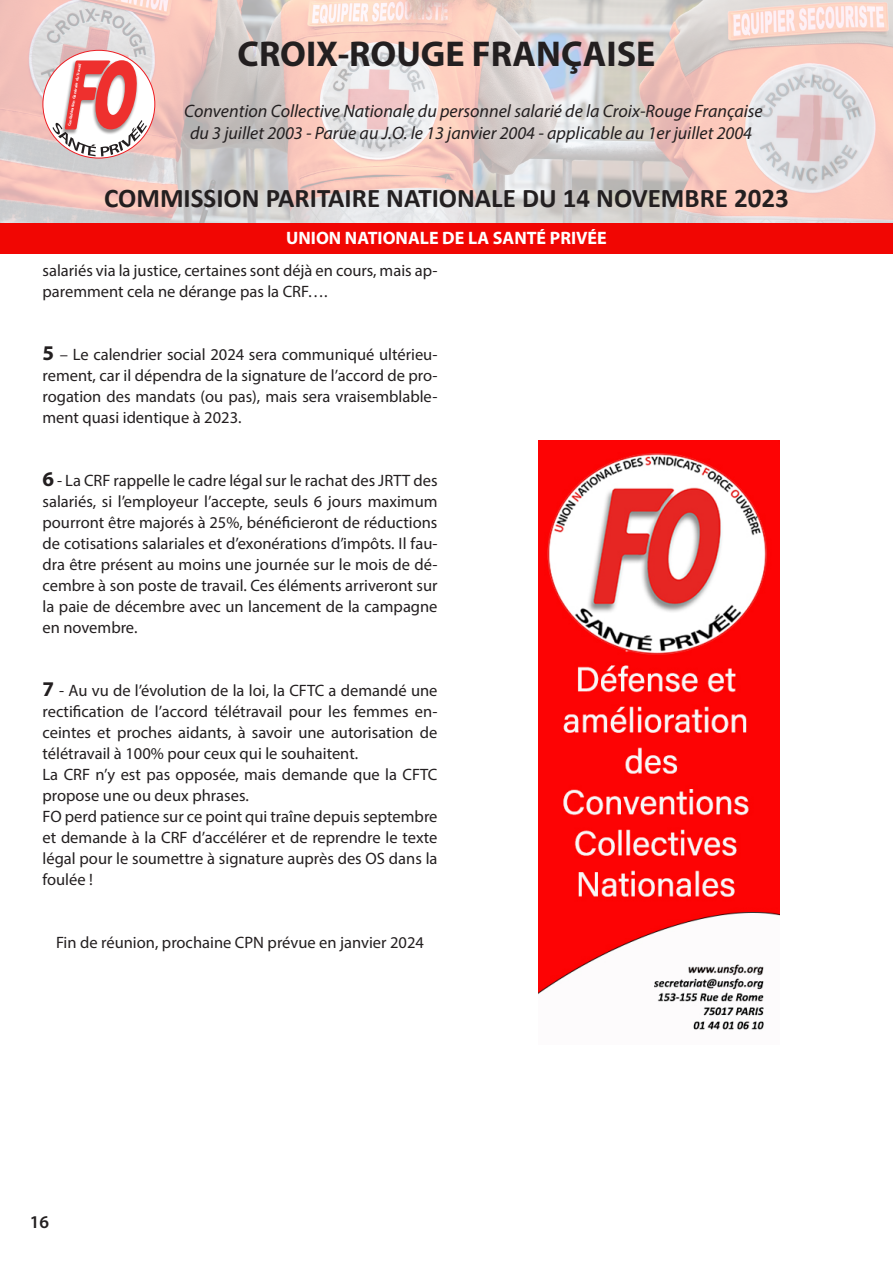
<style>
.page{position:relative;width:893px;height:1263px;background:#fff}
.page>*{position:absolute;margin:0;border:0;box-sizing:border-box;transform-origin:0 0}
.t1{font:700 36px "Myriad Pro";color:#231f20}
.t2{font:700 27px "Calibri";color:#231f20}
.t3{font:italic 18px/21.6px "Myriad Pro";color:#231f20;text-align:center}
.t4{font:700 18px "Myriad Pro";color:#fff}
.t5{font:600 18px "Myriad Pro";color:#231f20}
.t6{font:16.5px/21px "Myriad Pro";color:#231f20}
.t7{font:700 3.9px "Myriad Web Pro";color:#fff;scale:1.04 1}
.s1{font-weight:700;font-size:21px}
</style>
<div class="page">
<img style="left:0;top:0;width:893px;height:223px">
<div style="left:0;top:223px;width:893px;height:31px;background:#f10603"></div>
<svg style="left:43px;top:50px;width:112px;height:108px"></svg>
<svg style="left:52px;top:60px;width:95px;height:96px"></svg>
<img style="left:538px;top:441px;width:242px;height:589px">
<p class="t7" style="left:67px;top:126px;width:62px;rotate:-80deg">Confédération Générale du Travail</p>
<p class="t1" style="left:238px;top:30px;width:419px">CROIX-ROUGE FRANÇAISE</p>
<p class="t3" style="left:184px;top:100px;width:580px">Convention Collective Nationale du personnel salarié de la Croix-Rouge Française du 3 juillet 2003 - Parue au J.O. le 13 janvier 2004 - applicable au 1er juillet 2004</p>
<p class="t2" style="left:104px;top:179px;width:686px">COMMISSION PARITAIRE NATIONALE DU 14 NOVEMBRE 2023</p>
<p class="t4" style="left:286px;top:226px;width:322px">UNION NATIONALE DE LA SANTÉ PRIVÉE</p>
<p class="t6" style="left:43px;top:260px;width:396px">salariés via la justice, certaines sont déjà en cours, mais ap&shy;paremment cela ne dérange pas la CRF….</p>
<p class="t6" style="left:43px;top:344px;width:396px;text-align:justify"><span class="s1">5</span> – Le calendrier social 2024 sera communiqué ultérieu&shy;rement, car il dépendra de la signature de l’accord de pro&shy;rogation des mandats (ou pas), mais sera vraisemblable&shy;ment quasi identique à 2023.</p>
<p class="t6" style="left:43px;top:470px;width:396px;text-align:justify"><span class="s1">6</span> - La CRF rappelle le cadre légal sur le rachat des JRTT des salariés, si l’employeur l’accepte, seuls 6 jours maximum pourront être majorés à 25%, bénéficieront de réductions de cotisations salariales et d’exonérations d’impôts. Il fau&shy;dra être présent au moins une journée sur le mois de dé&shy;cembre à son poste de travail. Ces éléments arriveront sur la paie de décembre avec un lancement de la campagne en novembre.</p>
<p class="t6" style="left:43px;top:680px;width:397px"><span class="s1">7</span> - Au vu de l’évolution de la loi, la CFTC a demandé une rectification de l’accord télétravail pour les femmes en&shy;ceintes et proches aidants, à savoir une autorisation de télétravail à 100% pour ceux qui le souhaitent.<br>La CRF n’y est pas opposée, mais demande que la CFTC propose une ou deux phrases.<br>FO perd patience sur ce point qui traîne depuis septembre et demande à la CRF d’accélérer et de reprendre le texte légal pour le soumettre à signature auprès des OS dans la foulée !</p>
<p class="t6" style="left:56px;top:932px;width:369px">Fin de réunion, prochaine CPN prévue en janvier 2024</p>
<p class="t5" style="left:30px;top:1210px;width:21px">16</p>
</div>
